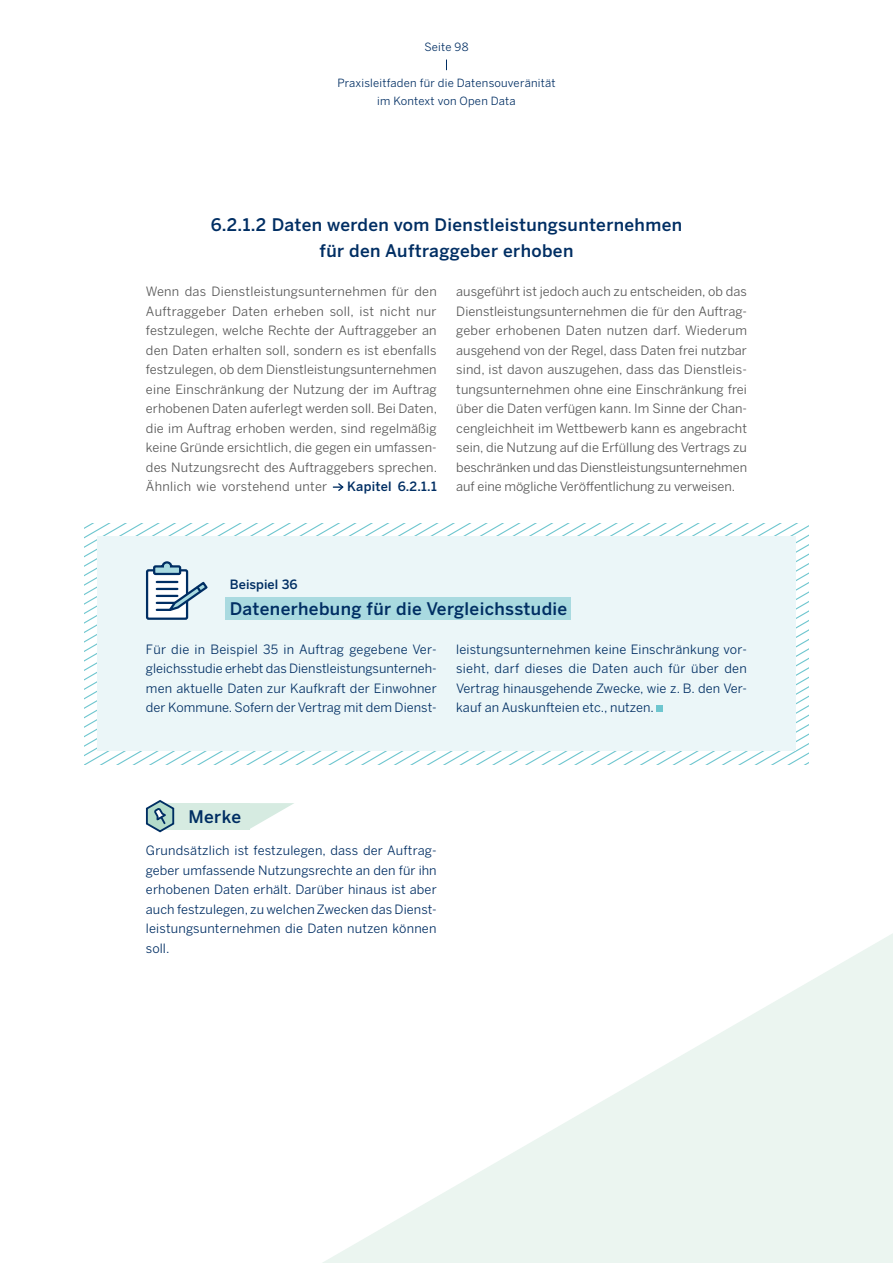
<style>
.page{position:relative;width:893px;height:1263px;background:#fff}
.page>*{position:absolute;margin:0;border:0;box-sizing:border-box;transform-origin:0 0}
._1_1_1_1_H4_IHV{font:500 17.25px/26px "Benton Sans";letter-spacing:.02em;color:#002e63;text-align:center}
.Beispiel_Headline{font:500 17.25px "Benton Sans";letter-spacing:.02em;color:#002e63}
.Merke_Hinweis_Headli{font:500 17.25px "Benton Sans";letter-spacing:.02em;color:#002e63}
.Copytext_8_5_13_s{font:12.75px/19.5px "Benton Sans";letter-spacing:-.005em;color:#565656;text-align:justify}
.Copytext_8_5_13_b{font:12.75px/19.5px "Benton Sans";letter-spacing:.005em;color:#002e63;text-align:justify}
.Copytext_8_5_13_s-2{font:500 12.75px "Benton Sans";letter-spacing:.02em;color:#002e63}
.Beispiel_Overline{font:500 12.75px "Benton Sans";letter-spacing:.005em;color:#002e63}
.t1{font:11.25px/18px "Benton Sans";letter-spacing:.02em;color:#002e63;text-align:center}
</style>
<div class="page">
<svg style="left:84px;top:524px;width:724px;height:240px"></svg>
<div style="left:97px;top:537px;width:699px;height:214px;background:#ebf6f8"></div>
<svg style="left:144px;top:717px;width:664px;height:116px"></svg>
<svg style="left:323px;top:933px;width:570px;height:330px;fill:#f1f8f4"></svg>
<svg style="left:333px;top:483px;width:11px;height:8px"></svg>
<div style="left:226px;top:597px;width:345px;height:23px;background:#a9dae0"></div>
<div style="left:657px;top:705px;width:6px;height:7px;background:#6ec6cf"></div>
<div style="left:147px;top:570px;width:40px;height:49px;background:#fff;border-radius:2px"></div>
<div style="left:146px;top:569px;width:42px;height:51px;border:2px solid #002e63;border-radius:2px"></div>
<svg style="left:152px;top:561px;width:56px;height:56px"></svg>
<p class="t1" style="left:424px;top:38px;width:45px">Seite 98</p>
<p class="t1" style="left:337px;top:74px;width:220px">Praxisleitfaden für die Datensouveränität im Kontext von Open Data</p>
<h4 class="_1_1_1_1_H4_IHV" style="left:211px;top:212px;width:473px">6.2.1.2 Daten werden vom Dienstleistungsunternehmen für den Auftraggeber erhoben</h4>
<p class="Copytext_8_5_13_s" style="left:146px;top:281px;width:293px">Wenn das Dienstleistungsunternehmen für den Auftraggeber Daten erheben soll, ist nicht nur festzulegen, welche Rechte der Auftraggeber an den Daten erhalten soll, sondern es ist ebenfalls festzulegen, ob dem Dienstleistungsunternehmen eine Einschränkung der Nutzung der im Auftrag erhobenen Daten auferlegt werden soll. Bei Daten, die im Auftrag erhoben werden, sind regelmäßig keine Gründe ersichtlich, die gegen ein umfassen&shy;des Nutzungsrecht des Auftraggebers sprechen.<br>Ähnlich wie vorstehend unter</p>
<p class="Copytext_8_5_13_s" style="left:456px;top:281px;width:292px">ausgeführt ist jedoch auch zu entscheiden, ob das Dienstleistungsunternehmen die für den Auftrag&shy;geber erhobenen Daten nutzen darf. Wiederum ausgehend von der Regel, dass Daten frei nutzbar sind, ist davon auszugehen, dass das Dienstleis&shy;tungsunternehmen ohne eine Einschränkung frei über die Daten verfügen kann. Im Sinne der Chan&shy;cengleichheit im Wettbewerb kann es angebracht sein, die Nutzung auf die Erfüllung des Vertrags zu beschränken und das Dienstleistungsunternehmen auf eine mögliche Veröffentlichung zu verweisen.</p>
<p class="Copytext_8_5_13_s-2" style="left:347px;top:479px;width:91px">Kapitel 6.2.1.1</p>
<p class="Beispiel_Overline" style="left:230px;top:576px;width:69px">Beispiel 36</p>
<p class="Beispiel_Headline" style="left:230px;top:598px;width:339px">Datenerhebung für die Vergleichsstudie</p>
<p class="Copytext_8_5_13_b" style="left:146px;top:639px;width:292px">Für die in Beispiel 35 in Auftrag gegebene Ver&shy;gleichsstudie erhebt das Dienstleistungsunterneh&shy;men aktuelle Daten zur Kaufkraft der Einwohner der Kommune. Sofern der Vertrag mit dem Dienst-</p>
<p class="Copytext_8_5_13_b" style="left:456px;top:639px;width:292px">leistungsunternehmen keine Einschränkung vor&shy;sieht, darf dieses die Daten auch für über den Vertrag hinausgehende Zwecke, wie z. B. den Ver&shy;kauf an Auskunfteien etc., nutzen.</p>
<p class="Merke_Hinweis_Headli" style="left:188px;top:806px;width:54px">Merke</p>
<p class="Copytext_8_5_13_b" style="left:146px;top:840px;width:292px">Grundsätzlich ist festzulegen, dass der Auftrag&shy;geber umfassende Nutzungsrechte an den für ihn erhobenen Daten erhält. Darüber hinaus ist aber auch festzulegen, zu welchen Zwecken das Dienst&shy;leistungsunternehmen die Daten nutzen können soll.</p>
</div>
